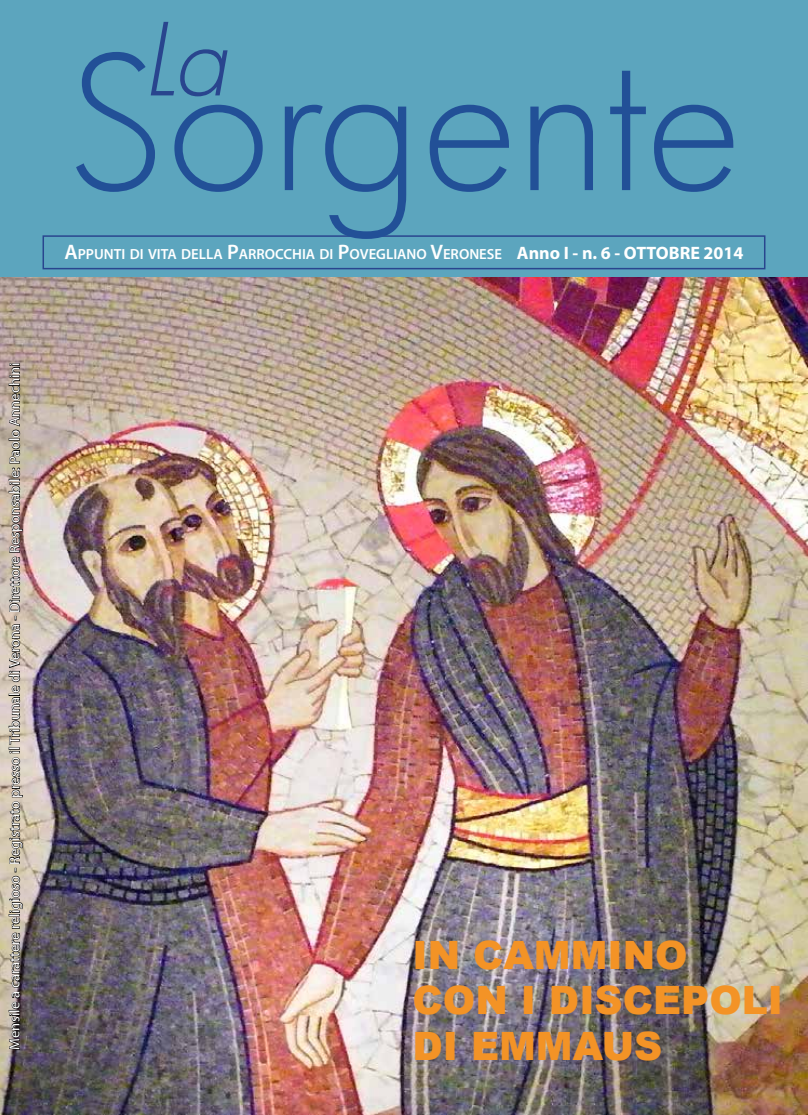
<style>
.page{position:relative;width:808px;height:1115px;background:#fff}
.page>*{position:absolute;margin:0;border:0;box-sizing:border-box;transform-origin:0 0}
.t1{font:300 180.75px "Futura";letter-spacing:.005em;color:#225097}
.t2{font:italic 300 97.5px "Futura";color:#29458e}
.t3{font:900 39px/45px "Arial";color:#f39326}
.t4{font:14.7px "Myriad Pro";letter-spacing:.01em;color:#fff}
.t5{font:600 14.7px "Myriad Pro";color:#fff}
.s1{font-size:21px}
.s2{font-weight:700;font-size:18px}
</style>
<div class="page">
<img style="left:0;top:276px;width:808px;height:838px">
<div style="left:0;top:0;width:808px;height:276px;background:#5ca5be"></div>
<div style="left:43px;top:235px;width:722px;height:34px;border:2px solid #29458e"></div>
<svg style="left:8px;top:363px;width:15px;height:686px;background:#83796f"></svg>
<p class="t4" style="left:5px;top:1049px;width:688px;rotate:-90deg">Mensile a carattere religioso - Registrato presso il Tribunale di Verona - Direttore Responsabile: Paolo Annechini</p>
<h2 class="t2" style="left:142px;top:-6px;width:109px">La</h2>
<h1 class="t1" style="left:67px;top:2px;width:675px">Sorgente</h1>
<p class="t5" style="left:64px;top:244px;width:681px"><span class="s1">A</span>PPUNTI DI VITA DELLA <span class="s1">P</span>ARROCCHIA DI <span class="s1">P</span>OVEGLIANO <span class="s1">V</span>ERONESE <span class="s2">Anno I - n. 6 - OTTOBRE 2014</span></p>
<h3 class="t3" style="left:412px;top:931px;width:372px">IN CAMMINO<br>CON I DISCEPOLI<br>DI EMMAUS</h3>
</div>
